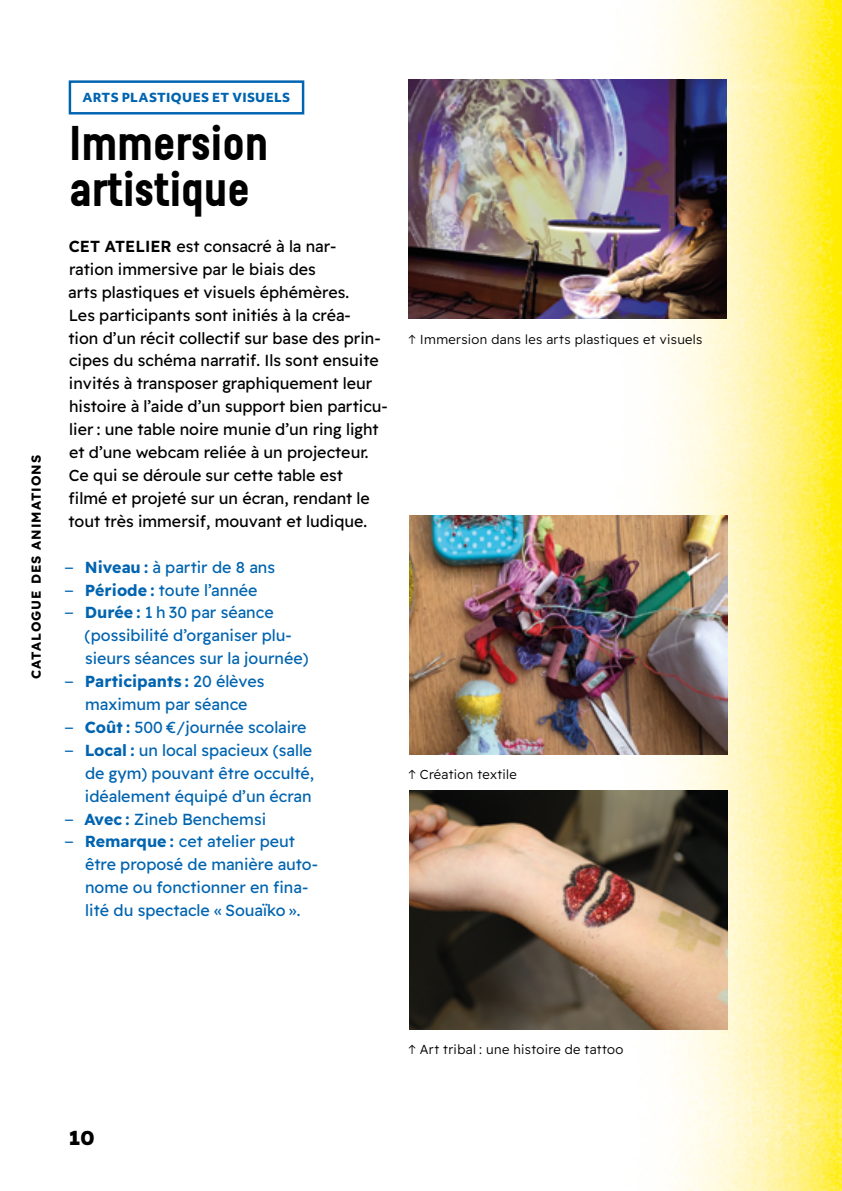
<style>
.page{position:relative;width:842px;height:1191px;background:#fff}
.page>*{position:absolute;margin:0;border:0;box-sizing:border-box;transform-origin:0 0}
.t1{font:700 46px/45.8px "Reglo";color:#000}
.t2{font:800 20px "Lexend Deca";color:#000}
.t3{font:16px/22.8px "Lexend Deca";color:#000}
.t4{font:16px/22.8px "Lexend Deca";color:#0064b0}
.t5{font:300 13px "Lexend Deca";letter-spacing:.025em;color:#000}
.t6{font:700 13px "Lexend Deca";letter-spacing:.075em;color:#000}
.t7{font:800 12px "Objektiv Mk 3";letter-spacing:.025em;color:#0064b0}
.s1{font-weight:600}
.s2{font-family:"Objektiv Mk 3"}
.s3{font-weight:700}
.s4{font-family:"Sofia Pro"}
</style>
<div class="page">
<img style="left:68px;top:0;width:774px;height:1191px">
<div style="left:69px;top:80px;width:235px;height:34px;border:2px solid #0064b0"></div>
<img style="left:409px;top:790px;width:318px;height:239px">
<img style="left:408px;top:79px;width:318px;height:239px">
<img style="left:409px;top:515px;width:318px;height:240px">
<p class="t6" style="left:26px;top:679px;width:226px;rotate:-90deg">CATALOGUE DES ANIMATIONS</p>
<p class="t7" style="left:82px;top:89px;width:209px">ARTS PLASTIQUES ET VISUELS</p>
<h1 class="t1" style="left:69px;top:121px;width:201px">Immersion artistique</h1>
<p class="t3" style="left:68px;top:234px;width:321px"><span class="s1">CET ATELIER</span> est consacré à la nar-<br>ration immersive par le biais des<br>arts plastiques et visuels éphémères.<br>Les participants sont initiés à la créa-<br>tion d’un récit collectif sur base des prin&shy;cipes du schéma narratif. Ils sont ensuite invités à transposer graphiquement leur histoire à l’aide d’un support bien particu&shy;lier : une table noire munie d’un ring light et d’une webcam reliée à un projecteur.<br>Ce qui se déroule sur cette table est<br>filmé et projeté sur un écran, rendant le tout très immersif, mouvant et ludique.</p>
<p class="t4" style="left:65px;top:554px;width:211px"><span class="s2">–</span> <span class="s3">Niveau :</span> à partir de 8 ans</p>
<p class="t4" style="left:65px;top:577px;width:194px"><span class="s2">–</span> <span class="s3">Période :</span> toute l’année</p>
<p class="t4" style="left:84px;top:600px;width:226px;text-indent:-19px"><span class="s2">–</span> <span class="s3">Durée :</span> 1 h 30 par séance (possibilité d’organiser plu&shy;sieurs séances sur la journée)</p>
<p class="t4" style="left:65px;top:669px;width:201px;text-align:center"><span class="s2">–</span> <span class="s3">Participants :</span> 20 élèves maximum par séance</p>
<p class="t4" style="left:65px;top:715px;width:243px"><span class="s2">–</span> <span class="s3">Coût :</span> 500 €/journée scolaire</p>
<p class="t4" style="left:85px;top:737px;width:231px;text-align:justify;text-indent:-20px"><span class="s2">–</span> <span class="s3">Local :</span> un local spacieux (salle de gym) pouvant être occulté, idéalement équipé d’un écran</p>
<p class="t4" style="left:65px;top:806px;width:202px"><span class="s2">–</span> <span class="s3">Avec :</span> Zineb Benchemsi</p>
<p class="t4" style="left:85px;top:829px;width:234px;text-indent:-20px"><span class="s2">–</span> <span class="s3">Remarque :</span> cet atelier peut être proposé de manière auto&shy;nome ou fonctionner en fina&shy;lité du spectacle « Souaïko ».</p>
<p class="t5" style="left:408px;top:329px;width:295px"><span class="s4">↑</span> Immersion dans les arts plastiques et visuels</p>
<p class="t5" style="left:408px;top:764px;width:110px"><span class="s4">↑</span> Création textile</p>
<p class="t2" style="left:69px;top:1121px;width:27px">10</p>
<p class="t5" style="left:408px;top:1039px;width:216px"><span class="s4">↑</span> Art tribal : une histoire de tattoo</p>
</div>
